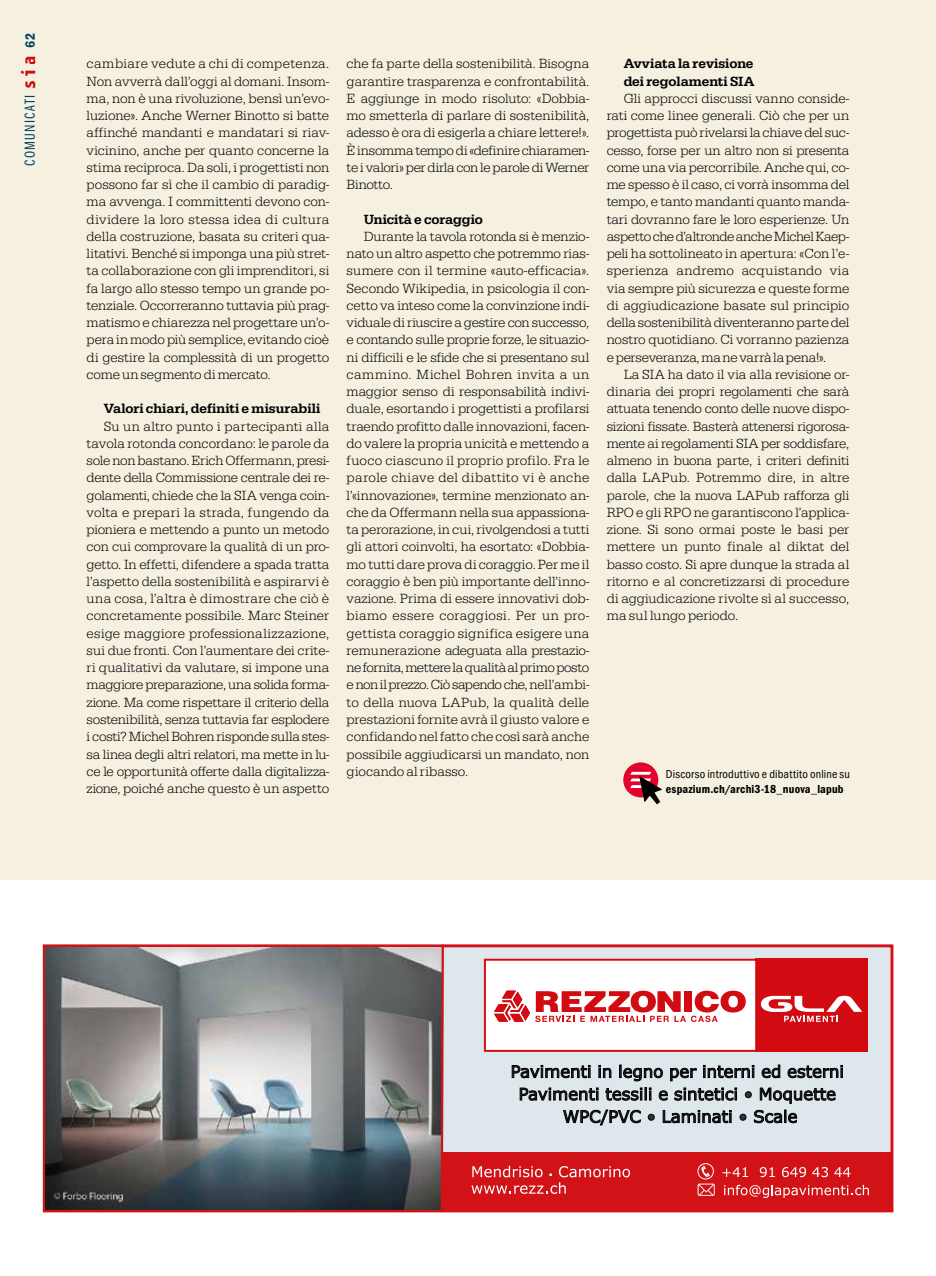
<style>
.page{position:relative;width:936px;height:1276px;background:#fff}
.page>*{position:absolute;margin:0;border:0;box-sizing:border-box;transform-origin:0 0}
.t1{font:15px "ITC Franklin Gothic Std Bk Cp";letter-spacing:.09em;color:#004563}
.t2{font:13.95px "ITC Franklin Gothic Std Dm Cd";color:#004563}
.t3{font:300 13.8px/17.2px "Serifa";letter-spacing:-.005em;color:#000;text-align:justify}
.t4{font:500 13.8px/17.2px "Serifa";color:#000}
.t5{font:condensed 12px "ITC Franklin Gothic Std";letter-spacing:.02em;color:#000}
.t6{font:12px "ITC Franklin Gothic Std Dm Cd";letter-spacing:.015em;color:#000}
</style>
<div class="page">
<div style="left:0;top:1px;width:934px;height:878px;background:#f5f0e0"></div>
<svg style="left:623px;top:762px;width:35px;height:35px"></svg>
<svg style="left:630px;top:772px;width:31px;height:31px"></svg>
<img style="left:20px;top:56px;width:15px;height:33px">
<div style="left:43px;top:944px;width:850px;height:268px;border:3px solid #d21216"></div>
<div style="left:436px;top:947px;width:454px;height:262px;background:#dee7eb"></div>
<div style="left:439px;top:1151px;width:451px;height:58px;background:#d11317"></div>
<svg style="left:471px;top:1165px;width:159px;height:29px"></svg>
<svg style="left:722px;top:1167px;width:26px;height:10px"></svg>
<svg style="left:759px;top:1167px;width:15px;height:10px"></svg>
<svg style="left:782px;top:1167px;width:24px;height:10px"></svg>
<svg style="left:812px;top:1167px;width:16px;height:10px"></svg>
<svg style="left:834px;top:1167px;width:16px;height:10px"></svg>
<svg style="left:724px;top:1184px;width:144px;height:14px"></svg>
<div style="left:755px;top:958px;width:112px;height:94px;background:#d20a11"></div>
<div style="left:485px;top:959px;width:271px;height:92px;background:#fff"></div>
<div style="left:484px;top:958px;width:273px;height:94px;border:2px solid #d20a11"></div>
<svg style="left:494px;top:990px;width:251px;height:32px"></svg>
<svg style="left:760px;top:995px;width:102px;height:27px"></svg>
<svg style="left:697px;top:1163px;width:17px;height:32px"></svg>
<svg style="left:512px;top:1065px;width:78px;height:13px"></svg>
<svg style="left:598px;top:1065px;width:13px;height:13px"></svg>
<svg style="left:619px;top:1064px;width:43px;height:17px"></svg>
<svg style="left:670px;top:1068px;width:26px;height:13px"></svg>
<svg style="left:703px;top:1065px;width:51px;height:13px"></svg>
<svg style="left:761px;top:1064px;width:19px;height:14px"></svg>
<svg style="left:787px;top:1065px;width:55px;height:13px"></svg>
<svg style="left:519px;top:1087px;width:79px;height:13px"></svg>
<svg style="left:605px;top:1087px;width:46px;height:13px"></svg>
<svg style="left:658px;top:1090px;width:9px;height:10px"></svg>
<svg style="left:674px;top:1087px;width:62px;height:13px"></svg>
<svg style="left:744px;top:1091px;width:7px;height:7px"></svg>
<svg style="left:759px;top:1087px;width:76px;height:16px"></svg>
<svg style="left:563px;top:1109px;width:77px;height:16px"></svg>
<svg style="left:647px;top:1113px;width:7px;height:7px"></svg>
<svg style="left:662px;top:1110px;width:69px;height:13px"></svg>
<svg style="left:739px;top:1113px;width:7px;height:7px"></svg>
<svg style="left:754px;top:1109px;width:43px;height:14px"></svg>
<img style="left:45px;top:947px;width:394px;height:262px">
<svg style="left:439px;top:944px;width:6px;height:268px"></svg>
<p class="t2" style="left:22px;top:48px;width:16px;rotate:-90deg">62</p>
<p class="t1" style="left:22px;top:166px;width:73px;rotate:-90deg">COMUNICATI</p>
<p class="t3" style="left:87px;top:55px;width:244px">cambiare vedute a chi di competenza.<br>Non avverrà dall’oggi al domani. Insom&shy;ma, non è una rivoluzione, bensì un’evo&shy;luzione». Anche Werner Binotto si batte affinché mandanti e mandatari si riav&shy;vicinino, anche per quanto concerne la stima reciproca. Da soli, i progettisti non possono far sì che il cambio di paradig&shy;ma avvenga. I committenti devono con&shy;dividere la loro stessa idea di cultura della costruzione, basata su criteri qua&shy;litativi. Benché si imponga una più stret&shy;ta collaborazione con gli imprenditori, si fa largo allo stesso tempo un grande po&shy;tenziale. Occorreranno tuttavia più prag&shy;matismo e chiarezza nel progettare un’o&shy;pera in modo più semplice, evitando cioè di gestire la complessità di un progetto come un segmento di mercato.</p>
<p class="t4" style="left:104px;top:400px;width:218px">Valori chiari, definiti e misurabili</p>
<p class="t3" style="left:87px;top:417px;width:244px;text-indent:17px">Su un altro punto i partecipanti alla tavola rotonda concordano: le parole da sole non bastano. Erich Offermann, presi&shy;dente della Commissione centrale dei re&shy;golamenti, chiede che la SIA venga coin&shy;volta e prepari la strada, fungendo da pioniera e mettendo a punto un metodo con cui comprovare la qualità di un pro&shy;getto. In effetti, difendere a spada tratta l’aspetto della sostenibilità e aspirarvi è una cosa, l’altra è dimostrare che ciò è concretamente possibile. Marc Steiner esige maggiore professionalizzazione, sui due fronti. Con l’aumentare dei crite&shy;ri qualitativi da valutare, si impone una maggiore preparazione, una solida forma&shy;zione. Ma come rispettare il criterio della sostenibilità, senza tuttavia far esplodere i costi? Michel Bohren risponde sulla stes&shy;sa linea degli altri relatori, ma mette in lu&shy;ce le opportunità offerte dalla digitalizza&shy;zione, poiché anche questo è un aspetto</p>
<p class="t3" style="left:346px;top:55px;width:244px">che fa parte della sostenibilità. Bisogna garantire trasparenza e confrontabilità.<br>E aggiunge in modo risoluto: «Dobbia&shy;mo smetterla di parlare di sostenibilità, adesso è ora di esigerla a chiare lettere!».<br>È insomma tempo di «definire chiaramen&shy;te i valori» per dirla con le parole di Werner Binotto.</p>
<p class="t4" style="left:363px;top:210px;width:121px">Unicità e coraggio</p>
<p class="t3" style="left:346px;top:228px;width:244px;text-indent:17px">Durante la tavola rotonda si è menzio&shy;nato un altro aspetto che potremmo rias&shy;sumere con il termine «auto-efficacia».<br>Secondo Wikipedia, in psicologia il con&shy;cetto va inteso come la convinzione indi&shy;viduale di riuscire a gestire con successo, e contando sulle proprie forze, le situazio&shy;ni difficili e le sfide che si presentano sul cammino. Michel Bohren invita a un maggior senso di responsabilità indivi&shy;duale, esortando i progettisti a profilarsi traendo profitto dalle innovazioni, facen&shy;do valere la propria unicità e mettendo a fuoco ciascuno il proprio profilo. Fra le parole chiave del dibattito vi è anche l’«innovazione», termine menzionato an&shy;che da Offermann nella sua appassiona&shy;ta perorazione, in cui, rivolgendosi a tutti gli attori coinvolti, ha esortato: «Dobbia&shy;mo tutti dare prova di coraggio. Per me il coraggio è ben più importante dell’inno&shy;vazione. Prima di essere innovativi dob&shy;biamo essere coraggiosi. Per un pro&shy;gettista coraggio significa esigere una remunerazione adeguata alla prestazio&shy;ne fornita, mettere la qualità al primo posto e non il prezzo. Ciò sapendo che, nell’ambi&shy;to della nuova LAPub, la qualità delle prestazioni fornite avrà il giusto valore e confidando nel fatto che così sarà anche possibile aggiudicarsi un mandato, non giocando al ribasso.</p>
<p class="t4" style="left:623px;top:55px;width:132px">Avviata la revisione dei regolamenti SIA</p>
<p class="t3" style="left:606px;top:90px;width:244px;text-indent:17px">Gli approcci discussi vanno conside&shy;rati come linee generali. Ciò che per un progettista può rivelarsi la chiave del suc&shy;cesso, forse per un altro non si presenta come una via percorribile. Anche qui, co&shy;me spesso è il caso, ci vorrà insomma del tempo, e tanto mandanti quanto manda&shy;tari dovranno fare le loro esperienze. Un aspetto che d’altronde anche Michel Kaep&shy;peli ha sottolineato in apertura: «Con l’e&shy;sperienza andremo acquistando via via sempre più sicurezza e queste forme di aggiudicazione basate sul principio della sostenibilità diventeranno parte del nostro quotidiano. Ci vorranno pazienza e perseveranza, ma ne varrà la pena!».</p>
<p class="t3" style="left:606px;top:366px;width:244px;text-indent:17px">La SIA ha dato il via alla revisione or&shy;dinaria dei propri regolamenti che sarà attuata tenendo conto delle nuove dispo&shy;sizioni fissate. Basterà attenersi rigorosa&shy;mente ai regolamenti SIA per soddisfare, almeno in buona parte, i criteri definiti dalla LAPub. Potremmo dire, in altre parole, che la nuova LAPub rafforza gli RPO e gli RPO ne garantiscono l’applica&shy;zione. Si sono ormai poste le basi per mettere un punto finale al diktat del basso costo. Si apre dunque la strada al ritorno e al concretizzarsi di procedure di aggiudicazione rivolte sì al successo, ma sul lungo periodo.</p>
<p class="t5" style="left:665px;top:768px;width:186px">Discorso introduttivo e dibattito online su</p>
<p class="t6" style="left:665px;top:782px;width:179px">espazium.ch/archi3-18_nuova_lapub</p>
</div>
